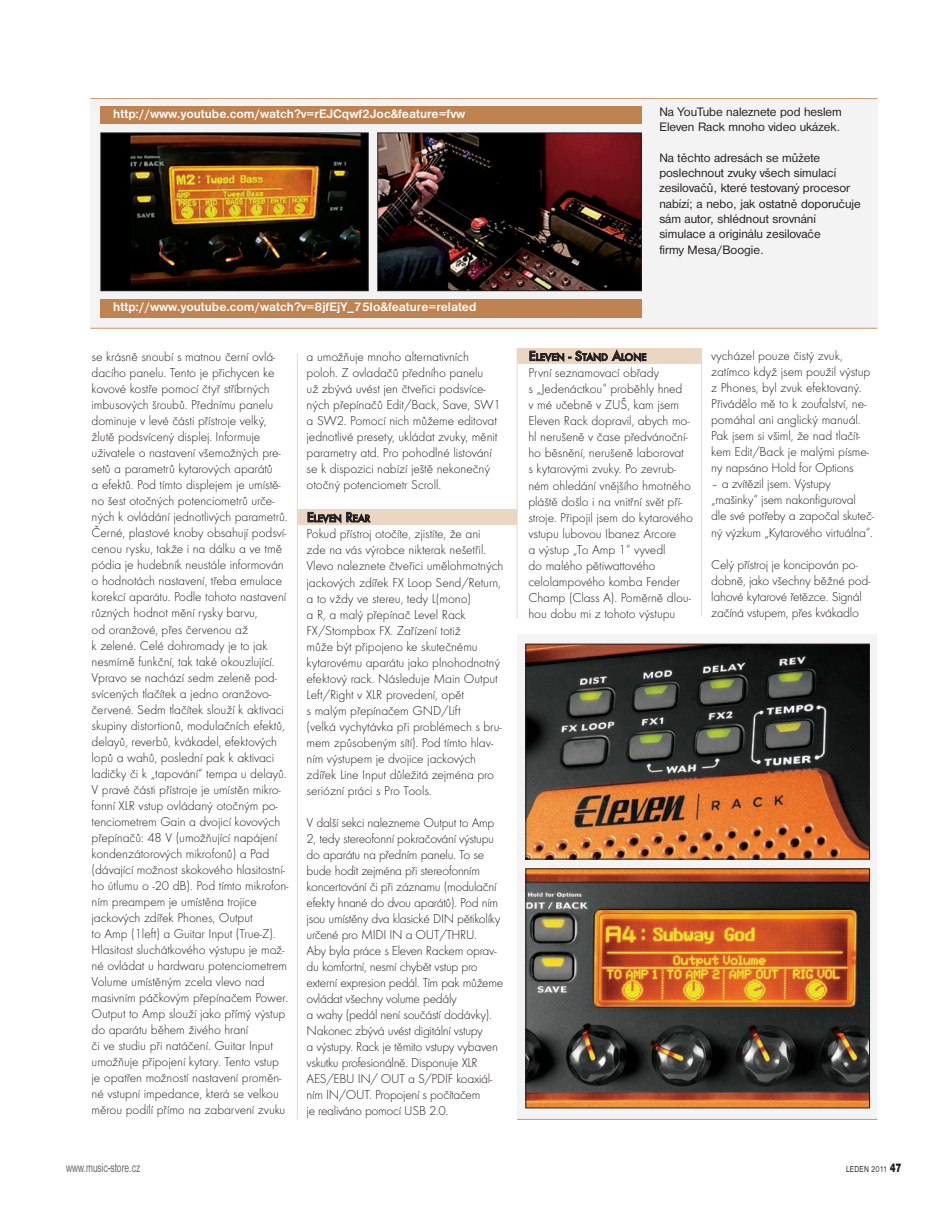
<style>
.page{position:relative;width:942px;height:1218px;background:#fff}
.page>*{position:absolute;margin:0;border:0;box-sizing:border-box;transform-origin:0 0}
.t1{font:13.5px "Nimbus Sans DCE";color:#636366;scale:.67 1}
.t2{font:13.35px/16px "Futura TCE Ligh";letter-spacing:-.005em;color:#231f20}
.t3{font:13.35px/16px "Futura TCE Ligh";letter-spacing:-.025em;color:#231f20}
.t4{font:12.75px/15.3px "Nimbus Sans DCE";color:#231f20}
.t5{font:700 12.75px "Nimbus Sans DCE";color:#fff}
.t6{font:500 10.65px "Futura TCE";letter-spacing:-.01em;color:#231f20}
.t7{font:9px "Nimbus Sans DCE";letter-spacing:.03em;color:#231f20;scale:.8 1}
.s1{font-size:14.25px}
.s2{font-weight:900;font-size:12.6px}
</style>
<div class="page">
<div style="left:90px;top:99px;width:787px;height:229px;background:#f3f3f3"></div>
<div style="left:297px;top:509px;width:220px;height:16px;background:#ebd6c4"></div>
<div style="left:517px;top:349px;width:184px;height:15px;background:#ebd6c4"></div>
<div style="left:100px;top:299px;width:541px;height:19px;background:#bf8352"></div>
<img style="left:102px;top:135px;width:264px;height:154px">
<div style="left:100px;top:133px;width:268px;height:158px;border:1px solid #231f20"></div>
<img style="left:379px;top:135px;width:260px;height:154px">
<div style="left:377px;top:133px;width:264px;height:158px;border:1px solid #231f20"></div>
<div style="left:100px;top:106px;width:541px;height:17px;background:#bf8352"></div>
<div style="left:517px;top:634px;width:360px;height:485px;background:#f3f3f3"></div>
<hr style="left:90px;top:328px;width:787px;height:1px;background:#cb976d">
<hr style="left:90px;top:98px;width:787px;height:1px;background:#cb976d">
<hr style="left:517px;top:1119px;width:360px;height:1px;background:#cb976d">
<img style="left:527px;top:870px;width:340px;height:236px">
<div style="left:525px;top:868px;width:344px;height:240px;border:1px solid #231f20"></div>
<hr style="left:297px;top:353px;width:1px;height:766px;background:#ebd6c4">
<hr style="left:516px;top:349px;width:1px;height:269px;background:#ebd6c4">
<hr style="left:701px;top:350px;width:1px;height:266px;background:#ebd6c4">
<img style="left:527px;top:645px;width:340px;height:212px">
<div style="left:525px;top:643px;width:344px;height:216px;border:1px solid #231f20"></div>
<p class="t5" style="left:113px;top:106px;width:353px">http://www.youtube.com/watch?v=rEJCqwf2Joc&amp;feature=fvw</p>
<p class="t4" style="left:659px;top:104px;width:184px">Na YouTube naleznete pod heslem<br>Eleven Rack mnoho video ukázek.</p>
<p class="t4" style="left:659px;top:150px;width:203px">Na těchto adresách se můžete poslechnout zvuky všech simulací zesilovačů, které testovaný procesor nabízí; a nebo, jak ostatně doporučuje sám autor, shlédnout srovnání simulace a originálu zesilovače<br>firmy Mesa/Boogie.</p>
<p class="t5" style="left:113px;top:299px;width:364px">http://www.youtube.com/watch?v=8jfEjY_75Io&amp;feature=related</p>
<p class="t2" style="left:92px;top:348px;width:198px">se krásně snoubí s matnou černí ovlá&shy;dacího panelu. Tento je přichycen ke kovové kostře pomocí čtyř stříbrných imbusových šroubů. Přednímu panelu dominuje v levé části přístroje velký, žlutě podsvícený displej. Informuje uživatele o nastavení všemožných pre&shy;setů a parametrů kytarových aparátů<br>a efektů. Pod tímto displejem je umístě&shy;no šest otočných potenciometrů urče&shy;ných k ovládání jednotlivých parametrů.<br>Černé, plastové knoby obsahují podsví&shy;cenou rysku, takže i na dálku a ve tmě pódia je hudebník neustále informován o hodnotách nastavení, třeba emulace korekcí aparátu. Podle tohoto nastavení různých hodnot mění rysky barvu,<br>od oranžové, přes červenou až<br>k zelené. Celé dohromady je to jak nesmírně funkční, tak také okouzlující.<br>Vpravo se nachází sedm zeleně pod&shy;svícených tlačítek a jedno oranžovo&shy;červené. Sedm tlačítek slouží k aktivaci skupiny distortionů, modulačních efektů, delayů, reverbů, kvákadel, efektových lopů a wahů, poslední pak k aktivaci ladičky či k „tapování“ tempa u delayů.<br>V pravé části přístroje je umístěn mikro&shy;fonní XLR vstup ovládaný otočným po&shy;tenciometrem Gain a dvojicí kovových přepínačů: 48 V (umožňující napájení kondenzátorových mikrofonů) a Pad (dávající možnost skokového hlasitostní&shy;ho útlumu o -20 dB). Pod tímto mikrofon&shy;ním preampem je umístěna trojice jackových zdířek Phones, Output<br>to Amp (1left) a Guitar Input (True-Z).<br>Hlasitost sluchátkového výstupu je mož&shy;né ovládat u hardwaru potenciometrem Volume umístěným zcela vlevo nad masivním páčkovým přepínačem Power.<br>Output to Amp slouží jako přímý výstup do aparátu během živého hraní<br>či ve studiu při natáčení. Guitar Input umožňuje připojení kytary. Tento vstup je opatřen možností nastavení proměn&shy;né vstupní impedance, která se velkou měrou podílí přímo na zabarvení zvuku</p>
<p class="t2" style="left:306px;top:348px;width:196px">a umožňuje mnoho alternativních poloh. Z ovladačů předního panelu<br>už zbývá uvést jen čtveřici podsvíce&shy;ných přepínačů Edit/Back, Save, SW1 a SW2. Pomocí nich můžeme editovat jednotlivé presety, ukládat zvuky, měnit parametry atd. Pro pohodlné listování se k dispozici nabízí ještě nekonečný otočný potenciometr Scroll.</p>
<p class="t6" style="left:307px;top:512px;width:65px"><span class="s1">E</span>LEVEN <span class="s1">R</span>EAR</p>
<p class="t2" style="left:306px;top:526px;width:198px">Pokud přístroj otočíte, zjistíte, že ani<br>zde na vás výrobce nikterak nešetřil.<br>Vlevo naleznete čtveřici umělohmotných jackových zdířek FX Loop Send/Return, a to vždy ve stereu, tedy L(mono)<br>a R, a malý přepínač Level Rack FX/Stompbox FX. Zařízení totiž<br>může být připojeno ke skutečnému kytarovému aparátu jako plnohodnotný efektový rack. Následuje Main Output Left/Right v XLR provedení, opět<br>s malým přepínačem GND/Lift<br>(velká vychytávka při problémech s bru&shy;mem způsobeným sítí). Pod tímto hlav&shy;ním výstupem je dvojice jackových zdířek Line Input důležitá zejména pro seriózní práci s Pro Tools.</p>
<p class="t3" style="left:306px;top:814px;width:198px">V další sekci nalezneme Output to Amp 2, tedy stereofonní pokračování výstupu do aparátu na předním panelu. To se bude hodit zejména při stereofonním koncertování či při záznamu (modulační efekty hnané do dvou aparátů). Pod ním jsou umístěny dva klasické DIN pětikolíky určené pro MIDI IN a OUT/THRU.<br>Aby byla práce s Eleven Rackem oprav&shy;du komfortní, nesmí chybět vstup pro externí expresion pedál. Tím pak můžeme ovládat všechny volume pedály<br>a wahy (pedál není součástí dodávky).<br>Nakonec zbývá uvést digitální vstupy<br>a výstupy. Rack je těmito vstupy vybaven vskutku profesionálně. Disponuje XLR AES/EBU IN/ OUT a S/PDIF koaxiál&shy;ním IN/OUT. Propojení s počítačem<br>je realiváno pomocí USB 2.0.</p>
<p class="t6" style="left:528px;top:351px;width:119px"><span class="s1">E</span>LEVEN <span class="s1">- S</span>TAND <span class="s1">A</span>LONE</p>
<p class="t2" style="left:528px;top:365px;width:166px">První seznamovací obřady<br>s „Jedenáctkou“ proběhly hned<br>v mé učebně v ZUŠ, kam jsem<br>Eleven Rack dopravil, abych mo&shy;hl nerušeně v čase předvánoční&shy;ho běsnění, nerušeně laborovat<br>s kytarovými zvuky. Po zevrub&shy;ném ohledání vnějšího hmotného pláště došlo i na vnitřní svět pří&shy;stroje. Připojil jsem do kytarového vstupu lubovou Ibanez Arcore<br>a výstup „To Amp 1“ vyvedl<br>do malého pětiwattového celolampového komba Fender<br>Champ (Class A). Poměrně dlou&shy;hou dobu mi z tohoto výstupu</p>
<p class="t2" style="left:711px;top:347px;width:161px">vycházel pouze čistý zvuk, zatímco když jsem použil výstup z Phones, byl zvuk efektovaný.<br>Přivádělo mě to k zoufalství, ne&shy;pomáhal ani anglický manuál.<br>Pak jsem si všiml, že nad tlačít&shy;kem Edit/Back je malými písme&shy;ny napsáno Hold for Options</p>
<p class="t2" style="left:711px;top:476px;width:164px">– a zvítězil jsem. Výstupy „mašinky“ jsem nakonfiguroval dle své potřeby a započal skuteč&shy;ný výzkum „Kytarového virtuálna“.</p>
<p class="t2" style="left:711px;top:556px;width:160px">Celý přístroj je koncipován po&shy;dobně, jako všechny běžné pod&shy;lahové kytarové řetězce. Signál začíná vstupem, přes kvákadlo</p>
<p class="t1" style="left:66px;top:1159px;width:112px">www.music-store.cz</p>
<p class="t7" style="left:845px;top:1163px;width:71px">LEDEN 2011 <span class="s2">47</span></p>
</div>
